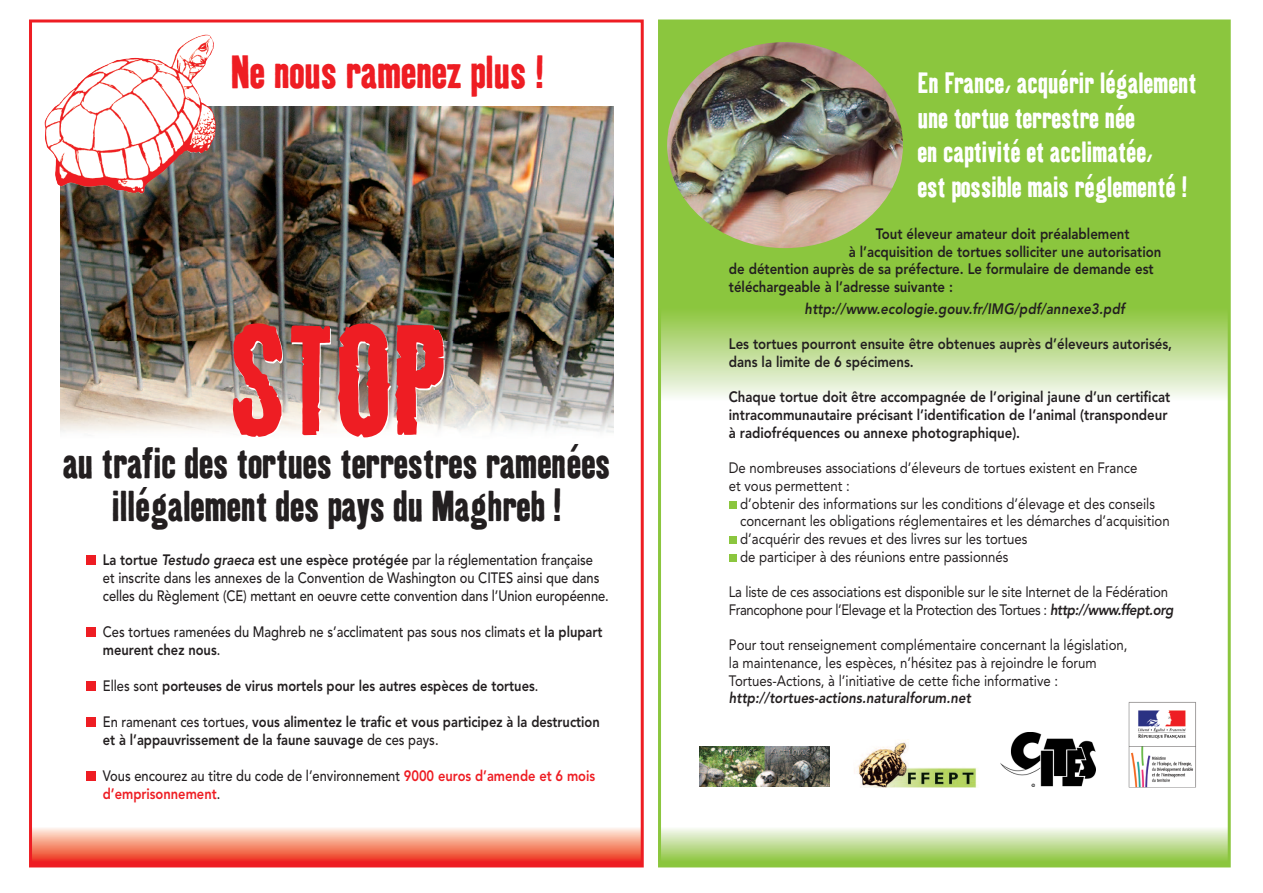
<style>
.page{position:relative;width:1263px;height:893px;background:#fff}
.page>*{position:absolute;margin:0;border:0;box-sizing:border-box;transform-origin:0 0}
.t1{font:150px "Kipp No 3";color:#ee1d23}
.t2{font:45px "Kipp No 1";color:#ee1d23}
.t3{font:42px/43.5px "Kipp No 1";color:#231f20;text-align:center}
.t4{font:28.5px/34.5px "Kipp No 1";letter-spacing:.005em;color:#fff}
.t5{font:15px/17.7px "Avenir";color:#231f20;scale:.88 1}
.t6{font:800 15px/17.7px "Avenir";color:#231f20;scale:.88 1}
.t7{font:500 15px/18px "Avenir";color:#231f20;scale:.86 1}
.t8{font:800 15px/18px "Avenir";color:#231f20;scale:.86 1}
.t9{font:italic 800 15px "Avenir";letter-spacing:.005em;color:#231f20;scale:.88 1}
.s1{font-size:45px}
.s2{font-weight:800}
.s3{font-weight:800;font-style:italic}
.s4{font-weight:500}
.s5{font-weight:800;color:#ee1d23}
</style>
<div class="page">
<div style="left:31px;top:827px;width:611px;height:38px;background:#ee1d23"></div>
<img style="left:33px;top:827px;width:607px;height:34px">
<img style="left:60px;top:107px;width:553px;height:235px">
<img style="left:60px;top:342px;width:553px;height:70px">
<img style="left:60px;top:412px;width:553px;height:21px">
<img style="left:44px;top:34px;width:172px;height:160px">
<div style="left:659px;top:23px;width:570px;height:377px;background:#8bc63e"></div>
<div style="left:659px;top:827px;width:570px;height:38px;background:#8bc63e"></div>
<img style="left:662px;top:314px;width:565px;height:86px">
<img style="left:662px;top:827px;width:565px;height:33px">
<div style="left:729px;top:554px;width:7px;height:8px;background:#8bc63e"></div>
<div style="left:729px;top:536px;width:7px;height:8px;background:#8bc63e"></div>
<div style="left:729px;top:501px;width:7px;height:8px;background:#8bc63e"></div>
<img style="left:667px;top:42px;width:236px;height:206px;border-radius:50%">
<div style="left:29px;top:20px;width:615px;height:847px;border:3px solid #ee1d23"></div>
<div style="left:658px;top:20px;width:573px;height:847px;border:3px solid #8bc63e"></div>
<div style="left:86px;top:771px;width:10px;height:10px;background:#ee1d23"></div>
<div style="left:86px;top:717px;width:10px;height:10px;background:#ee1d23"></div>
<div style="left:86px;top:681px;width:10px;height:10px;background:#ee1d23"></div>
<div style="left:86px;top:627px;width:10px;height:10px;background:#ee1d23"></div>
<div style="left:86px;top:555px;width:10px;height:10px;background:#ee1d23"></div>
<img style="left:699px;top:746px;width:130px;height:41px">
<img style="left:854px;top:740px;width:123px;height:48px">
<img style="left:1001px;top:732px;width:94px;height:54px">
<img style="left:1128px;top:702px;width:68px;height:86px">
<h2 class="t2" style="left:231px;top:47px;width:314px">Ne nous ramenez plus !</h2>
<h1 class="t1" style="left:228px;top:295px;width:218px">STOP</h1>
<h3 class="t3" style="left:63px;top:441px;width:549px">au trafic des tortues terrestres ramenées illégalement des pays du Maghreb <span class="s1">!</span></h3>
<p class="t7" style="left:103px;top:552px;width:590px"><span class="s2">La tortue</span> <span class="s3">Testudo graeca</span> <span class="s2">est une espèce protégée</span> par la réglementation française<br>et inscrite dans les annexes de la Convention de Washington ou CITES ainsi que dans celles du Règlement (CE) mettant en oeuvre cette convention dans l’Union européenne.</p>
<p class="t7" style="left:103px;top:624px;width:582px">Ces tortues ramenées du Maghreb ne s’acclimatent pas sous nos climats et <span class="s2">la plupart meurent chez nous</span>.</p>
<p class="t8" style="left:103px;top:678px;width:508px"><span class="s4">Elles sont</span> porteuses de virus mortels pour les autres espèces de tortues<span class="s4">.</span></p>
<p class="t8" style="left:103px;top:714px;width:579px"><span class="s4">En ramenant ces tortues,</span> vous alimentez le trafic et vous participez à la destruction et à l’appauvrissement de la faune sauvage <span class="s4">de ces pays.</span></p>
<p class="t7" style="left:103px;top:768px;width:574px">Vous encourez au titre du code de l’environnement <span class="s5">9000 euros d’amende et 6 mois d’emprisonnement</span>.</p>
<h3 class="t4" style="left:918px;top:66px;width:280px">En France, acquérir légalement une tortue terrestre née<br>en captivité et acclimatée,<br>est possible mais réglementé !</h3>
<p class="t6" style="left:876px;top:226px;width:290px">Tout éleveur amateur doit préalablement</p>
<p class="t6" style="left:849px;top:244px;width:357px">à l’acquisition de tortues solliciter une autorisation</p>
<p class="t6" style="left:729px;top:261px;width:484px">de détention auprès de sa préfecture. Le formulaire de demande est</p>
<p class="t6" style="left:729px;top:279px;width:256px">téléchargeable à l’adresse suivante :</p>
<p class="t9" style="left:805px;top:302px;width:365px">http://www.ecologie.gouv.fr/IMG/pdf/annexe3.pdf</p>
<p class="t6" style="left:729px;top:336px;width:505px">Les tortues pourront ensuite être obtenues auprès d’éleveurs autorisés, dans la limite de 6 spécimens.</p>
<p class="t6" style="left:729px;top:390px;width:503px">Chaque tortue doit être accompagnée de l’original jaune d’un certificat intracommunautaire précisant l’identification de l’animal (transpondeur à radiofréquences ou annexe photographique).</p>
<p class="t5" style="left:729px;top:460px;width:466px">De nombreuses associations d’éleveurs de tortues existent en France et vous permettent :</p>
<p class="t5" style="left:740px;top:496px;width:490px">d’obtenir des informations sur les conditions d’élevage et des conseils concernant les obligations réglementaires et les démarches d’acquisition d’acquérir des revues et des livres sur les tortues<br>de participer à des réunions entre passionnés</p>
<p class="t5" style="left:729px;top:584px;width:507px">La liste de ces associations est disponible sur le site Internet de la Fédération<br>Francophone pour l’Elevage et la Protection des Tortues : <span class="s3">http://www.ffept.org</span></p>
<p class="t5" style="left:729px;top:637px;width:454px">Pour tout renseignement complémentaire concernant la législation, la maintenance, les espèces, n’hésitez pas à rejoindre le forum<br>Tortues-Actions, à l’initiative de cette fiche informative :</p>
<p class="t9" style="left:729px;top:692px;width:276px">http://tortues-actions.naturalforum.net</p>
</div>
